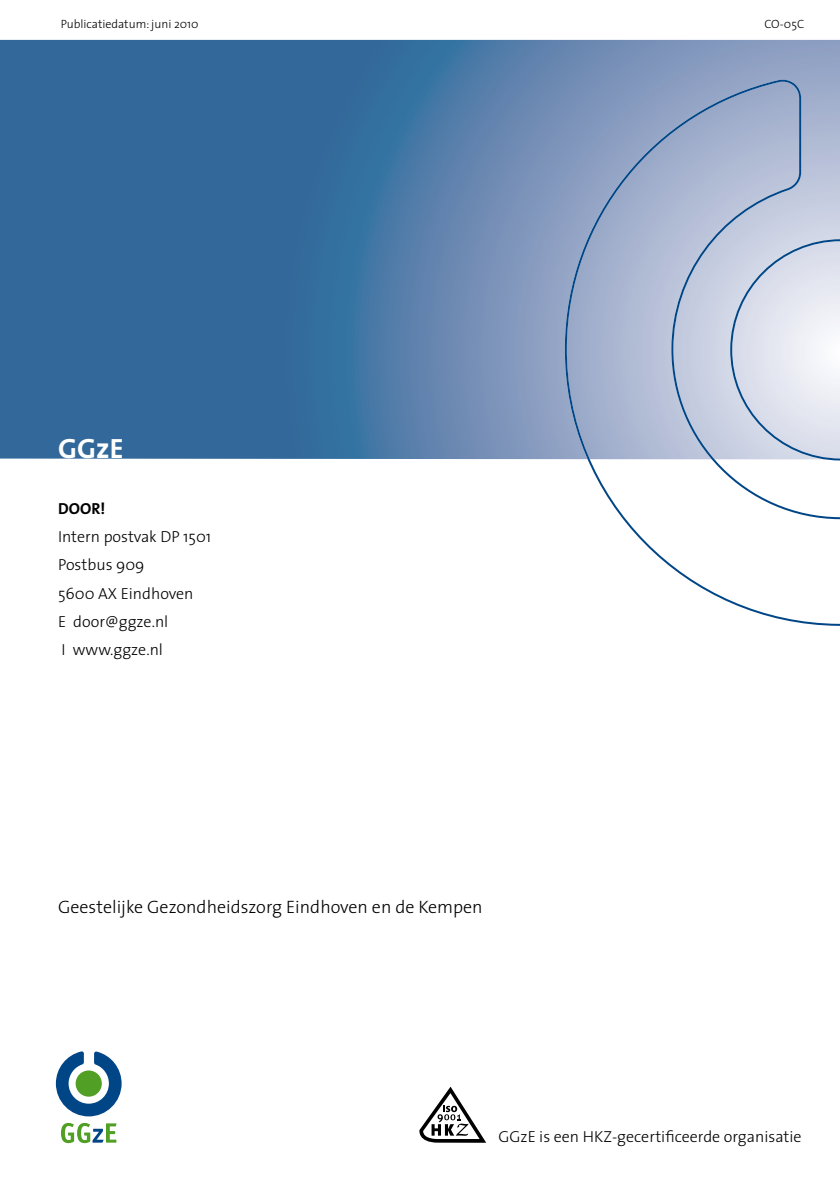
<style>
.page{position:relative;width:840px;height:1191px;background:#fff}
.page>*{position:absolute;margin:0;border:0;box-sizing:border-box;transform-origin:0 0}
.t1{font:28px "The Sans Bold Caps";color:#fff}
.t2{font:300 18px "The Sans";color:#000}
.t3{font:300 16px/28px "The Sans";color:#000}
.t4{font:700 16px "The Sans";color:#000}
.t5{font:300 12px "The Sans";color:#000}
</style>
<div class="page">
<svg style="left:419px;top:1086px;width:67px;height:56px"></svg>
<svg style="left:56px;top:1051px;width:66px;height:65px"></svg>
<svg style="left:61px;top:1123px;width:55px;height:20px"></svg>
<svg style="left:0;top:40px;width:839px;height:420px;background:#4776a3"></svg>
<svg style="left:564px;top:78px;width:275px;height:548px"></svg>
<p class="t5" style="left:61px;top:14px;width:139px">Publicatiedatum: juni 2010</p>
<p class="t5" style="left:764px;top:14px;width:41px">CO-05C</p>
<h1 class="t1" style="left:58px;top:425px;width:67px">GGzE</h1>
<p class="t4" style="left:58px;top:495px;width:49px">DOOR!</p>
<p class="t3" style="left:58px;top:522px;width:155px">Intern postvak DP 1501<br>Postbus 909<br>5600 AX Eindhoven<br>E door@ggze.nl<br>I www.ggze.nl</p>
<p class="t2" style="left:58px;top:891px;width:426px">Geestelijke Gezondheidszorg Eindhoven en de Kempen</p>
<p class="t3" style="left:498px;top:1122px;width:304px">GGzE is een HKZ-gecertificeerde organisatie</p>
</div>
